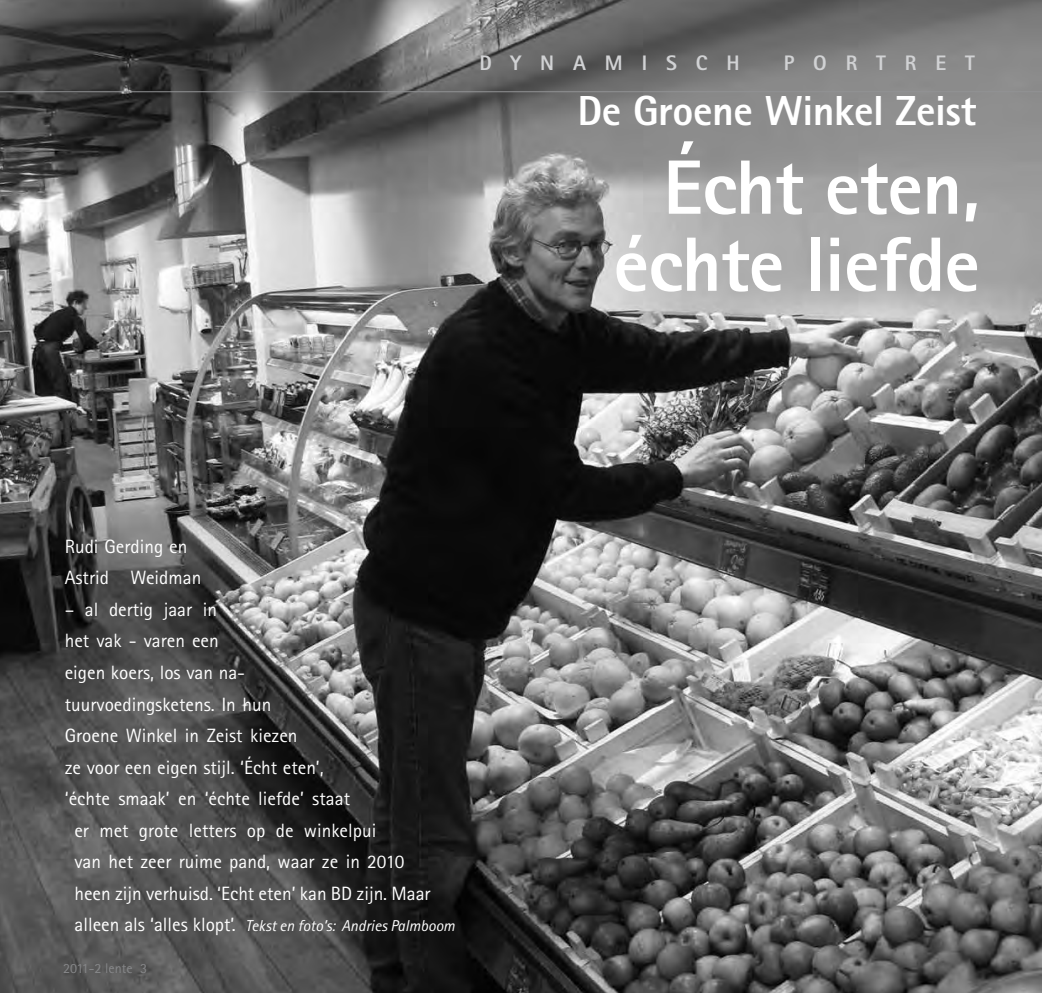
<style>
.page{position:relative;width:1042px;height:993px;background:#fff}
.page>*{position:absolute;margin:0;border:0;box-sizing:border-box;transform-origin:0 0}
.t1{font:800 77px/77px "Rotis Sans Serif";letter-spacing:-.01em;color:#fff;text-align:right}
.t2{font:800 42px "Rotis Sans Serif";letter-spacing:-.01em;color:#fff}
.t3{font:800 21px "Rotis Sans Serif";letter-spacing:.9em;color:#d1d2d4}
.t4{font:19.25px/31.5px "Rotis Sans Serif";color:#fff}
.t5{font:italic 15.75px "Rotis Sans Serif";color:#fff}
.t6{font:14px "Rotis Sans Serif";color:#87888a}
.s1{font-style:normal;font-size:19.25px}
</style>
<div class="page">
<img style="left:0;top:0;width:1042px;height:992px">
<hr style="left:0;top:91px;width:1042px;height:1px;background:#929395">
<p class="t3" style="left:479px;top:49px;width:262px">DYNAMISCH</p>
<p class="t3" style="left:784px;top:49px;width:193px">PORTRET</p>
<h2 class="t2" style="left:577px;top:84px;width:400px">De Groene Winkel Zeist</h2>
<h1 class="t1" style="left:613px;top:148px;width:368px">Écht eten, échte liefde</h1>
<p class="t4" style="left:65px;top:530px;width:138px">Rudi Gerding en<br>Astrid Weidman</p>
<p class="t4" style="left:65px;top:593px;width:154px">– al dertig jaar in</p>
<p class="t4" style="left:65px;top:625px;width:155px">het vak - varen een</p>
<p class="t4" style="left:65px;top:656px;width:182px">eigen koers, los van na-</p>
<p class="t4" style="left:65px;top:688px;width:208px">tuurvoedingsketens. In hun</p>
<p class="t4" style="left:65px;top:719px;width:234px">Groene Winkel in Zeist kiezen</p>
<p class="t4" style="left:65px;top:751px;width:260px">ze voor een eigen stijl. ‘Écht eten’,</p>
<p class="t4" style="left:65px;top:782px;width:287px">‘échte smaak’ en ‘échte liefde’ staat</p>
<p class="t4" style="left:74px;top:813px;width:303px">er met grote letters op de winkelpui</p>
<p class="t4" style="left:74px;top:845px;width:331px">van het zeer ruime pand, waar ze in 2010</p>
<p class="t4" style="left:74px;top:876px;width:358px">heen zijn verhuisd. ‘Echt eten’ kan BD zijn. Maar</p>
<p class="t5" style="left:74px;top:916px;width:382px"><span class="s1">alleen als ‘alles klopt’.</span> Tekst en foto’s: Andries Palmboom</p>
<p class="t6" style="left:63px;top:959px;width:85px">2011-2 lente 3</p>
</div>
